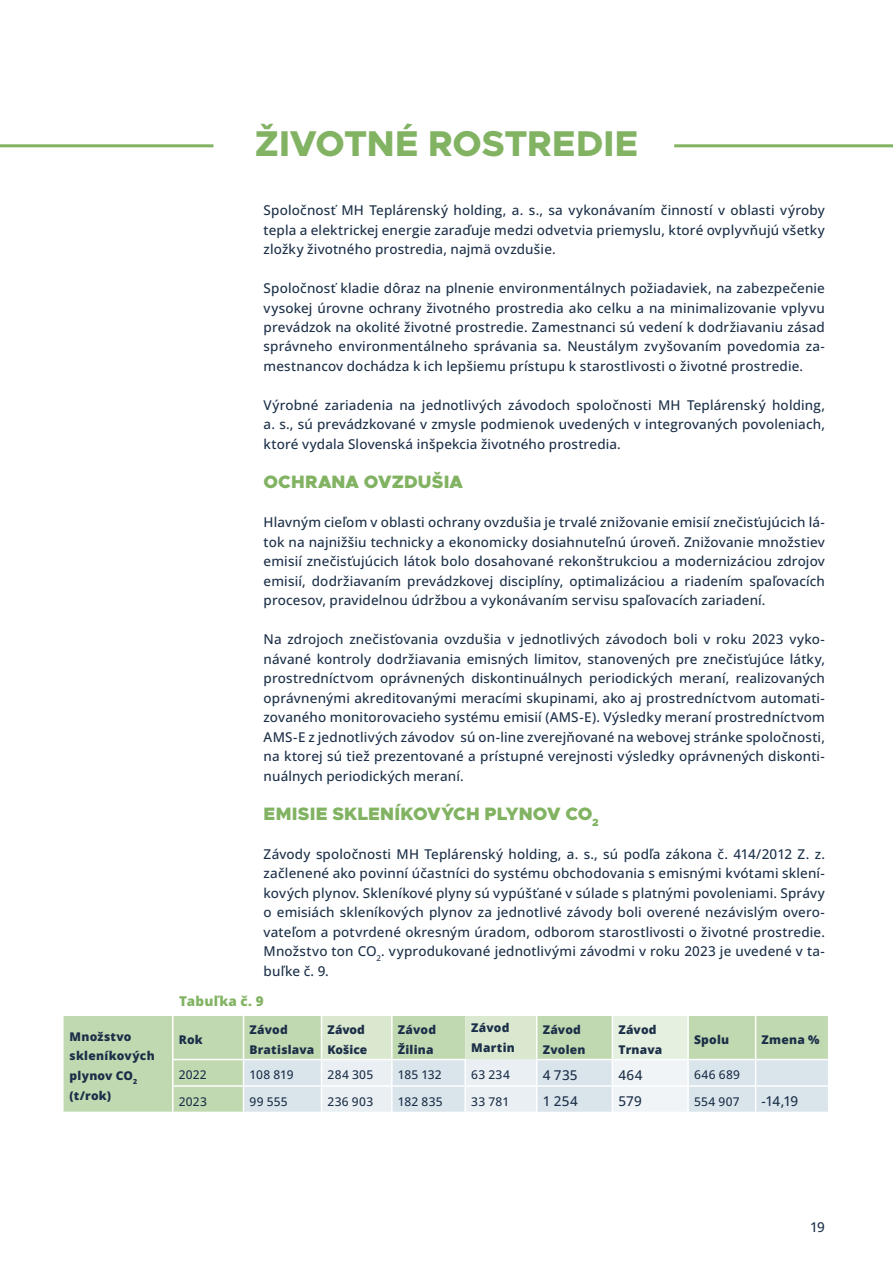
<style>
.page{position:relative;width:893px;height:1263px;background:#fff}
.page>*{position:absolute;margin:0;border:0;box-sizing:border-box;transform-origin:0 0}
.t1{font:800 36px "Metropolis";letter-spacing:-.005em;color:#82b363}
.t2{font:900 18px "Metropolis";letter-spacing:.01em;color:#82b363}
.t3{font:500 13.5px/19.5px "Open Sans";letter-spacing:.01em;color:#1b2f48;text-align:justify}
.t4{font:800 13.5px "Open Sans";letter-spacing:.015em;color:#82b363}
.t5{font:800 12px/19.5px "Open Sans";letter-spacing:.02em;color:#1b2f48}
.t6{font:500 12px "Open Sans";letter-spacing:.02em;color:#1b2f48}
.t7{font:800 12px/19.5px "Open Sans";color:#1b2f48}
.t8{font:800 12px/19.5px "Open Sans";letter-spacing:.02em;color:#1b2f48}
</style>
<div class="page">
<div style="left:64px;top:1016px;width:179px;height:96px;background:#c1d9b1"></div>
<hr style="left:172px;top:1016px;width:1px;height:43px;background:#fff">
<svg style="left:172px;top:1060px;width:1px;height:52px"></svg>
<svg style="left:243px;top:1016px;width:585px;height:96px;background:#d8e5da"></svg>
<hr style="left:172px;top:1059px;width:72px;height:1px;background:#fff">
<hr style="left:244px;top:1059px;width:78px;height:1px;background:#fff">
<hr style="left:322px;top:1059px;width:70px;height:1px;background:#fff">
<hr style="left:392px;top:1059px;width:74px;height:1px;background:#fff">
<hr style="left:536px;top:1059px;width:76px;height:1px;background:#fff">
<hr style="left:612px;top:1059px;width:76px;height:1px;background:#fff">
<hr style="left:688px;top:1059px;width:68px;height:1px;background:#fff">
<hr style="left:756px;top:1059px;width:73px;height:1px;background:#fff">
<hr style="left:172px;top:1085px;width:72px;height:2px;background:#fff">
<hr style="left:244px;top:1085px;width:78px;height:2px;background:#fff">
<hr style="left:322px;top:1085px;width:70px;height:2px;background:#fff">
<hr style="left:392px;top:1085px;width:73px;height:2px;background:#fff">
<hr style="left:465px;top:1085px;width:72px;height:2px;background:#fff">
<hr style="left:537px;top:1085px;width:75px;height:2px;background:#fff">
<hr style="left:612px;top:1085px;width:76px;height:2px;background:#fff">
<hr style="left:688px;top:1085px;width:68px;height:2px;background:#fff">
<hr style="left:756px;top:1085px;width:73px;height:2px;background:#fff">
<hr style="left:0;top:144px;width:213px;height:3px;background:#82b363">
<hr style="left:674px;top:144px;width:219px;height:3px;background:#82b363">
<h1 class="t1" style="left:255px;top:121px;width:385px">ŽIVOTNÉ ROSTREDIE</h1>
<p class="t3" style="left:264px;top:200px;width:563px">Spoločnosť MH Teplárenský holding, a. s., sa vykonávaním činností v oblasti výroby tepla a elektrickej energie zaraďuje medzi odvetvia priemyslu, ktoré ovplyvňujú všetky zložky životného prostredia, najmä ovzdušie.</p>
<p class="t3" style="left:264px;top:278px;width:563px">Spoločnosť kladie dôraz na plnenie environmentálnych požiadaviek, na zabezpečenie vysokej úrovne ochrany životného prostredia ako celku a na minimalizovanie vplyvu prevádzok na okolité životné prostredie. Zamestnanci sú vedení k dodržiavaniu zásad správneho environmentálneho správania sa. Neustálym zvyšovaním povedomia za&shy;mestnancov dochádza k ich lepšiemu prístupu k starostlivosti o životné prostredie.</p>
<p class="t3" style="left:264px;top:395px;width:563px">Výrobné zariadenia na jednotlivých závodoch spoločnosti MH Teplárenský holding, a. s., sú prevádzkované v zmysle podmienok uvedených v integrovaných povoleniach, ktoré vydala Slovenská inšpekcia životného prostredia.</p>
<h2 class="t2" style="left:264px;top:470px;width:201px">OCHRANA OVZDUŠIA</h2>
<p class="t3" style="left:264px;top:512px;width:563px">Hlavným cieľom v oblasti ochrany ovzdušia je trvalé znižovanie emisií znečisťujúcich lá&shy;tok na najnižšiu technicky a ekonomicky dosiahnuteľnú úroveň. Znižovanie množstiev emisií znečisťujúcich látok bolo dosahované rekonštrukciou a modernizáciou zdrojov emisií, dodržiavaním prevádzkovej disciplíny, optimalizáciou a riadením spaľovacích procesov, pravidelnou údržbou a vykonávaním servisu spaľovacích zariadení.</p>
<p class="t3" style="left:264px;top:629px;width:563px">Na zdrojoch znečisťovania ovzdušia v jednotlivých závodoch boli v roku 2023 vyko&shy;návané kontroly dodržiavania emisných limitov, stanovených pre znečisťujúce látky, prostredníctvom oprávnených diskontinuálnych periodických meraní, realizovaných oprávnenými akreditovanými meracími skupinami, ako aj prostredníctvom automati&shy;zovaného monitorovacieho systému emisií (AMS-E). Výsledky meraní prostredníctvom AMS-E z jednotlivých závodov sú on-line zverejňované na webovej stránke spoločnosti, na ktorej sú tiež prezentované a prístupné verejnosti výsledky oprávnených diskonti&shy;nuálnych periodických meraní.</p>
<h2 class="t2" style="left:264px;top:802px;width:337px">EMISIE SKLENÍKOVÝCH PLYNOV CO<sub>2</sub></h2>
<p class="t3" style="left:264px;top:843px;width:563px">Závody spoločnosti MH Teplárenský holding, a. s., sú podľa zákona č. 414/2012 Z. z. začlenené ako povinní účastníci do systému obchodovania s emisnými kvótami sklení&shy;kových plynov. Skleníkové plyny sú vypúšťané v súlade s platnými povoleniami. Správy o emisiách skleníkových plynov za jednotlivé závody boli overené nezávislým overo&shy;vateľom a potvrdené okresným úradom, odborom starostlivosti o životné prostredie.<br>Množstvo ton CO<sub>2</sub>. vyprodukované jednotlivými závodmi v roku 2023 je uvedené v ta&shy;buľke č. 9.</p>
<p class="t4" style="left:179px;top:992px;width:86px">Tabuľka č. 9</p>
<p class="t5" style="left:70px;top:1026px;width:87px">Množstvo skleníkových plynov CO<sub>2 </sub>(t/rok)</p>
<p class="t5" style="left:179px;top:1029px;width:26px">Rok</p>
<p class="t5" style="left:250px;top:1020px;width:66px">Závod<br>Bratislava</p>
<p class="t7" style="left:328px;top:1020px;width:41px">Závod<br>Košice</p>
<p class="t5" style="left:398px;top:1020px;width:40px">Závod<br>Žilina</p>
<p class="t8" style="left:471px;top:1017px;width:45px">Závod<br>Martin</p>
<p class="t5" style="left:543px;top:1020px;width:44px">Závod<br>Zvolen</p>
<p class="t5" style="left:618px;top:1020px;width:45px">Závod<br>Trnava</p>
<p class="t5" style="left:694px;top:1029px;width:37px">Spolu</p>
<p class="t5" style="left:762px;top:1029px;width:59px">Zmena %</p>
<p class="t6" style="left:179px;top:1066px;width:30px">2022</p>
<p class="t6" style="left:250px;top:1066px;width:46px">108 819</p>
<p class="t6" style="left:328px;top:1066px;width:47px">284 305</p>
<p class="t6" style="left:398px;top:1066px;width:45px">185 132</p>
<p class="t6" style="left:471px;top:1066px;width:40px">63 234</p>
<p class="t3" style="left:543px;top:1065px;width:36px">4 735</p>
<p class="t3" style="left:618px;top:1065px;width:26px">464</p>
<p class="t6" style="left:694px;top:1066px;width:48px">646 689</p>
<p class="t6" style="left:179px;top:1093px;width:30px">2023</p>
<p class="t6" style="left:250px;top:1093px;width:40px">99 555</p>
<p class="t6" style="left:328px;top:1093px;width:47px">236 903</p>
<p class="t6" style="left:398px;top:1093px;width:46px">182 835</p>
<p class="t6" style="left:471px;top:1093px;width:39px">33 781</p>
<p class="t3" style="left:543px;top:1091px;width:37px">1 254</p>
<p class="t3" style="left:618px;top:1091px;width:25px">579</p>
<p class="t6" style="left:694px;top:1093px;width:47px">554 907</p>
<p class="t3" style="left:762px;top:1091px;width:38px">-14,19</p>
<p class="t3" style="left:810px;top:1217px;width:16px">19</p>
</div>
